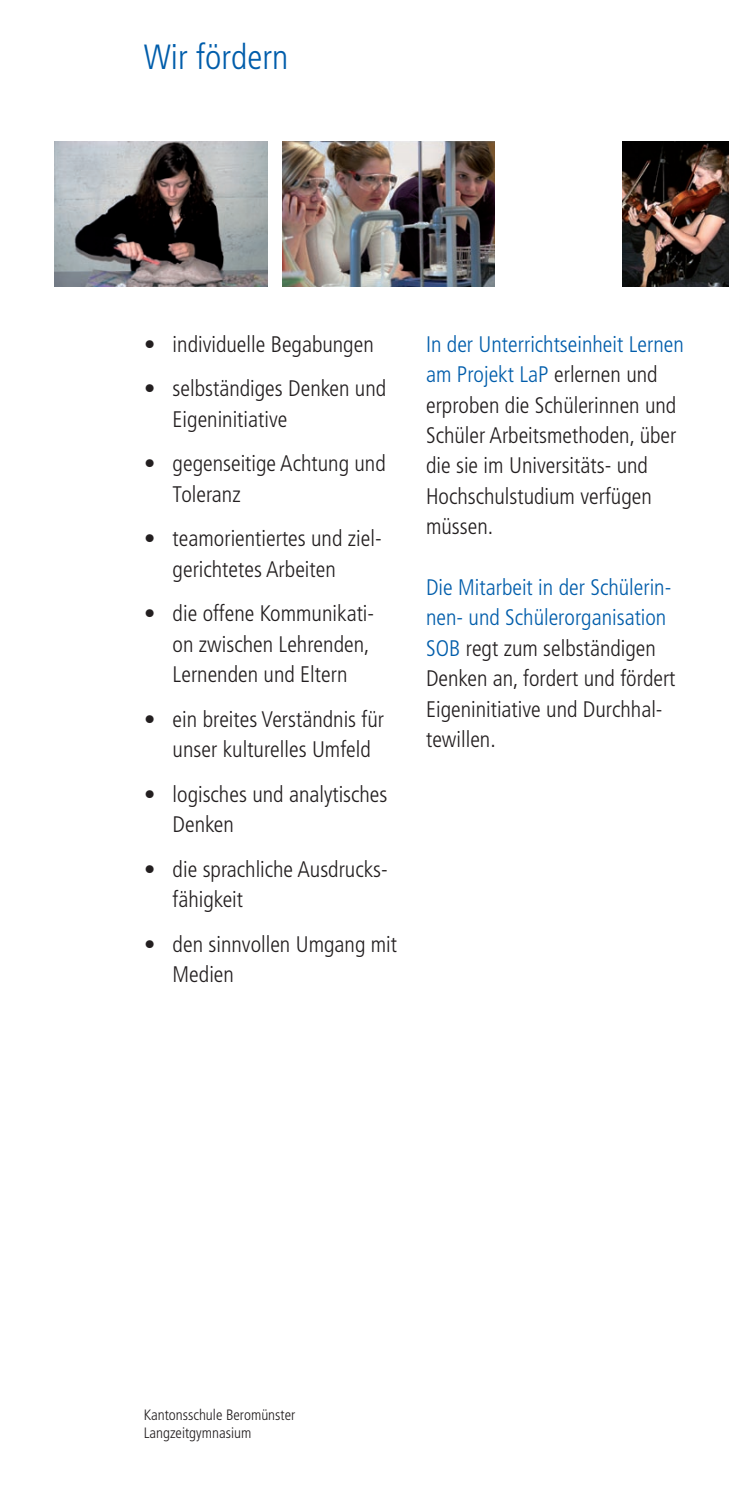
<style>
.page{position:relative;width:745px;height:1489px;background:#fff}
.page>*{position:absolute;margin:0;border:0;box-sizing:border-box;transform-origin:0 0}
.t1{font:300 condensed 35px "Frutiger";color:#015dab}
.t2{font:300 condensed 22.5px/30.5px "Frutiger";color:#231f20}
.t3{font:300 condensed 15px/18px "Frutiger";color:#231f20}
.s1{color:#015dab}
</style>
<div class="page">
<img style="left:282px;top:142px;width:212px;height:145px">
<img style="left:55px;top:142px;width:212px;height:145px">
<img style="left:622px;top:142px;width:105px;height:145px">
<h1 class="t1" style="left:144px;top:37px;width:146px">Wir fördern</h1>
<p class="t2" style="left:144px;top:329px;width:231px">• individuelle Begabungen</p>
<p class="t2" style="left:172px;top:374px;width:215px;text-indent:-28px">• selbständiges Denken und<br>Eigeninitiative</p>
<p class="t2" style="left:172px;top:449px;width:214px;text-indent:-28px">• gegenseitige Achtung und<br>Toleranz</p>
<p class="t2" style="left:172px;top:523px;width:210px;text-indent:-28px">• teamorientiertes und ziel&shy;gerichtetes Arbeiten</p>
<p class="t2" style="left:172px;top:598px;width:203px;text-indent:-28px">• die offene Kommunikati&shy;on zwischen Lehrenden,<br>Lernenden und Eltern</p>
<p class="t2" style="left:172px;top:704px;width:213px;text-indent:-28px">• ein breites Verständnis für unser kulturelles Umfeld</p>
<p class="t2" style="left:172px;top:779px;width:216px;text-indent:-28px">• logisches und analytisches<br>Denken</p>
<p class="t2" style="left:172px;top:853px;width:217px;text-indent:-28px">• die sprachliche Ausdrucks&shy;fähigkeit</p>
<p class="t2" style="left:172px;top:928px;width:226px;text-indent:-28px">• den sinnvollen Umgang mit<br>Medien</p>
<p class="t2" style="left:426px;top:329px;width:259px"><span class="s1">In der Unterrichtseinheit Lernen am Projekt LaP</span> erlernen und erproben die Schülerinnen und<br>Schüler Arbeitsmethoden, über die sie im Universitäts- und<br>Hochschulstudium verfügen müssen.</p>
<p class="t2" style="left:426px;top:572px;width:251px"><span class="s1">Die Mitarbeit in der Schülerin&shy;nen- und Schülerorganisation<br>SOB</span> regt zum selbständigen<br>Denken an, fordert und fördert<br>Eigeninitiative und Durchhal&shy;tewillen.</p>
<p class="t3" style="left:144px;top:1406px;width:153px">Kantonsschule Beromünster<br>Langzeitgymnasium</p>
</div>
